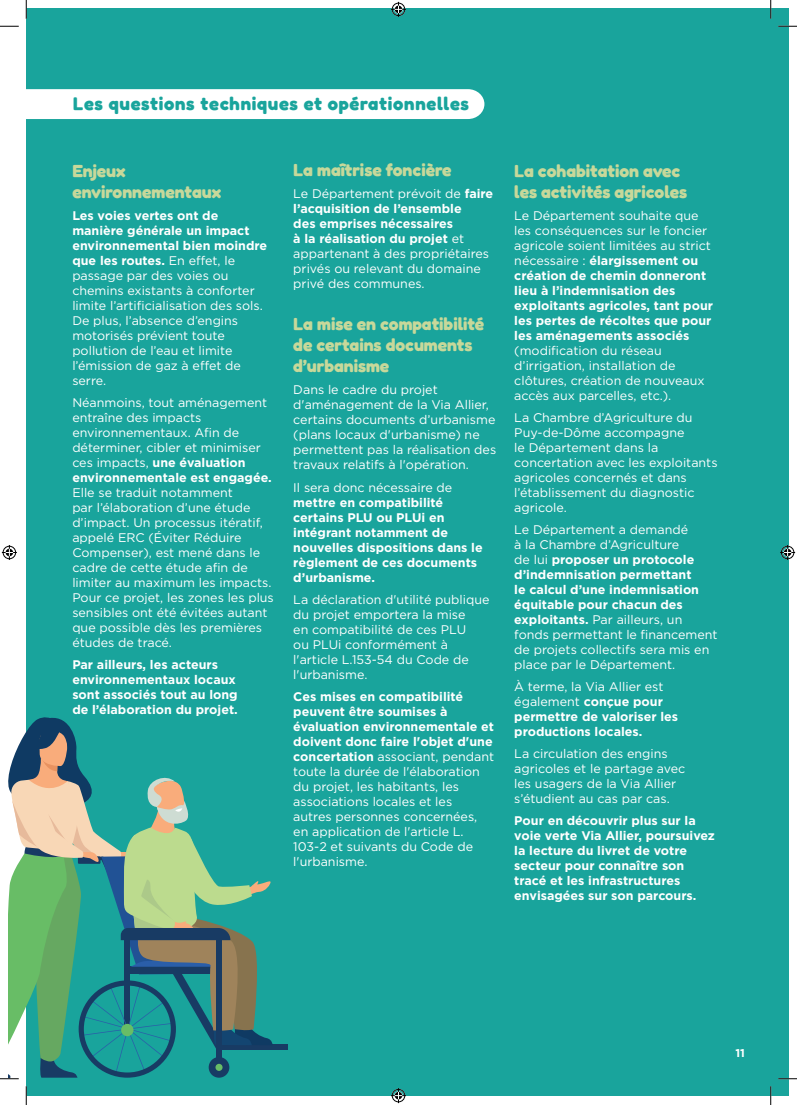
<style>
.page{position:relative;width:797px;height:1105px;background:#fff}
.page>*{position:absolute;margin:0;border:0;box-sizing:border-box;transform-origin:0 0}
.t1{font:700 18.38px "Fredoka";letter-spacing:.04em;color:#19a49c}
.t2{font:700 17.5px/21px "Fredoka";color:#c7d89a}
.t3{font:12.5px/15px "Gotham";color:#fff}
.t4{font:700 12.5px/15px "Gotham";color:#fff}
.t5{font:700 11.25px "Gotham";color:#fff}
.s1{font-weight:700}
.s2{font-weight:400}
</style>
<div class="page">
<div style="left:26px;top:9px;width:762px;height:1087px;background:#19a49c"></div>
<div style="left:26px;top:89px;width:458px;height:30px;background:#fff"></div>
<div style="left:217px;top:1045px;width:70px;height:5px;background:#183b64"></div>
<svg style="left:0;top:26px;width:19px;height:1px"></svg>
<svg style="left:778px;top:26px;width:19px;height:1px"></svg>
<svg style="left:0;top:717px;width:273px;height:362px"></svg>
<svg style="left:778px;top:1078px;width:19px;height:1px"></svg>
<svg style="left:26px;top:0;width:1px;height:19px"></svg>
<svg style="left:26px;top:1086px;width:1px;height:19px"></svg>
<svg style="left:770px;top:0;width:1px;height:19px"></svg>
<svg style="left:770px;top:1086px;width:1px;height:19px"></svg>
<svg style="left:391px;top:2px;width:15px;height:15px"></svg>
<svg style="left:391px;top:1088px;width:15px;height:15px"></svg>
<svg style="left:2px;top:545px;width:15px;height:15px"></svg>
<svg style="left:780px;top:545px;width:15px;height:15px"></svg>
<h1 class="t1" style="left:73px;top:92px;width:397px">Les questions techniques et opérationnelles</h1>
<h2 class="t2" style="left:72px;top:160px;width:150px">Enjeux environnementaux</h2>
<p class="t3" style="left:72px;top:207px;width:196px"><span class="s1">Les voies vertes ont de manière générale un impact environnemental bien moindre que les routes.</span> En effet, le passage par des voies ou chemins existants à conforter limite l’artificialisation des sols.<br>De plus, l’absence d’engins motorisés prévient toute pollution de l’eau et limite l’émission de gaz à effet de serre.</p>
<p class="t3" style="left:72px;top:394px;width:201px">Néanmoins, tout aménagement entraîne des impacts environnementaux. Afin de déterminer, cibler et minimiser ces impacts, <span class="s1">une évaluation environnementale est engagée.</span></p>
<p class="t3" style="left:72px;top:484px;width:203px">Elle se traduit notamment<br>par l’élaboration d’une étude d’impact. Un processus itératif, appelé ERC (Éviter Réduire<br>Compenser), est mené dans le cadre de cette étude afin de limiter au maximum les impacts.<br>Pour ce projet, les zones les plus sensibles ont été évitées autant que possible dès les premières études de tracé.</p>
<p class="t4" style="left:72px;top:657px;width:167px">Par ailleurs, les acteurs environnementaux locaux sont associés tout au long de l’élaboration du projet.</p>
<h2 class="t2" style="left:293px;top:159px;width:160px">La maîtrise foncière</h2>
<p class="t3" style="left:293px;top:186px;width:201px">Le Département prévoit de <span class="s1">faire l’acquisition de l’ensemble<br>des emprises nécessaires<br>à la réalisation du projet</span> et appartenant à des propriétaires privés ou relevant du domaine privé des communes.</p>
<h2 class="t2" style="left:293px;top:314px;width:192px">La mise en compatibilité de certains documents d’urbanisme</h2>
<p class="t3" style="left:293px;top:382px;width:204px">Dans le cadre du projet d'aménagement de la Via Allier, certains documents d’urbanisme (plans locaux d'urbanisme) ne permettent pas la réalisation des travaux relatifs à l'opération.</p>
<p class="t3" style="left:293px;top:479px;width:160px">Il sera donc nécessaire de</p>
<p class="t4" style="left:293px;top:494px;width:191px">mettre en compatibilité certains PLU ou PLUi en intégrant notamment de nouvelles dispositions dans le règlement de ces documents d’urbanisme.</p>
<p class="t3" style="left:293px;top:591px;width:198px">La déclaration d'utilité publique du projet emportera la mise<br>en compatibilité de ces PLU<br>ou PLUi conformément à l'article L.153-54 du Code de l'urbanisme.</p>
<p class="t3" style="left:293px;top:688px;width:202px"><span class="s1">Ces mises en compatibilité peuvent être soumises à évaluation environnementale et doivent donc faire l'objet d'une concertation</span> associant, pendant toute la durée de l'élaboration du projet, les habitants, les associations locales et les<br>autres personnes concernées, en application de l'article L.<br>103-2 et suivants du Code de l'urbanisme.</p>
<h2 class="t2" style="left:514px;top:160px;width:174px">La cohabitation avec les activités agricoles</h2>
<p class="t4" style="left:514px;top:208px;width:200px"><span class="s2">Le Département souhaite que les conséquences sur le foncier agricole soient limitées au strict nécessaire :</span> élargissement ou création de chemin donneront lieu à l’indemnisation des exploitants agricoles, tant pour les pertes de récoltes que pour les aménagements associés</p>
<p class="t3" style="left:514px;top:342px;width:192px">(modification du réseau d’irrigation, installation de clôtures, création de nouveaux accès aux parcelles, etc.).</p>
<p class="t3" style="left:514px;top:409px;width:205px">La Chambre d’Agriculture du<br>Puy-de-Dôme accompagne<br>le Département dans la concertation avec les exploitants agricoles concernés et dans l’établissement du diagnostic agricole.</p>
<p class="t3" style="left:514px;top:522px;width:205px">Le Département a demandé<br>à la Chambre d’Agriculture<br>de lui <span class="s1">proposer un protocole d’indemnisation permettant<br>le calcul d’une indemnisation équitable pour chacun des exploitants.</span> Par ailleurs, un fonds permettant le financement de projets collectifs sera mis en place par le Département.</p>
<p class="t4" style="left:514px;top:679px;width:165px"><span class="s2">À terme, la Via Allier est également</span> conçue pour permettre de valoriser les productions locales.</p>
<p class="t3" style="left:514px;top:746px;width:173px">La circulation des engins agricoles et le partage avec les usagers de la Via Allier s’étudient au cas par cas.</p>
<p class="t4" style="left:514px;top:813px;width:202px">Pour en découvrir plus sur la voie verte Via Allier, poursuivez la lecture du livret de votre secteur pour connaître son tracé et les infrastructures envisagées sur son parcours.</p>
<p class="t5" style="left:735px;top:1045px;width:11px">11</p>
</div>
